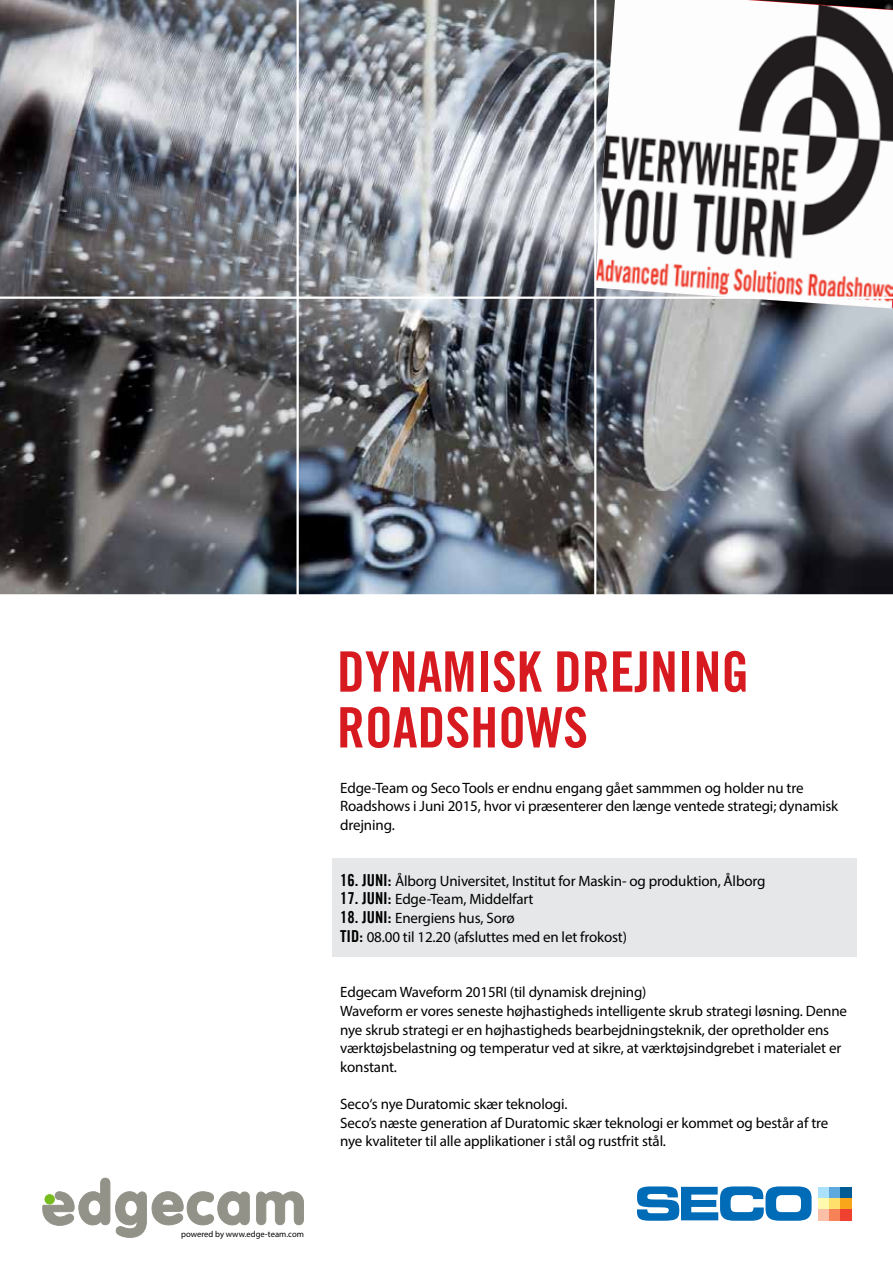
<style>
.page{position:relative;width:893px;height:1263px;background:#fff}
.page>*{position:absolute;margin:0;border:0;box-sizing:border-box;transform-origin:0 0}
.t1{font:55.8px/55.8px "Trade Gothic LT Com Bd Cn 20";color:#d71920}
.t2{font:15px/18.6px "Myriad Pro";letter-spacing:-.01em;color:#000}
.t3{font:8.7px "Myriad Pro";color:#000}
.s1{font-family:"Trade Gothic LT Com Bd Cn 20";font-size:16.5px}
</style>
<div class="page">
<img style="left:0;top:0;width:893px;height:594px">
<div style="left:818px;top:1187px;width:11px;height:11px;background:#abe1fa"></div>
<div style="left:818px;top:1198px;width:11px;height:11px;background:#fff9ae"></div>
<div style="left:818px;top:1209px;width:11px;height:11px;background:#fbbea7"></div>
<div style="left:829px;top:1187px;width:11px;height:11px;background:#5da9dd"></div>
<div style="left:829px;top:1198px;width:11px;height:11px;background:#ffe06a"></div>
<div style="left:829px;top:1209px;width:11px;height:11px;background:#f58357"></div>
<div style="left:840px;top:1187px;width:12px;height:11px;background:#005b94"></div>
<div style="left:840px;top:1198px;width:12px;height:11px;background:#faa61a"></div>
<div style="left:840px;top:1209px;width:12px;height:11px;background:#ef4130"></div>
<svg style="left:637px;top:1186px;width:175px;height:35px"></svg>
<div style="left:333px;top:858px;width:524px;height:98px;background:#e6e7e8"></div>
<img style="left:596px;top:0;width:297px;height:308px">
<svg style="left:256px;top:1191px;width:48px;height:34px"></svg>
<svg style="left:43px;top:1178px;width:207px;height:60px"></svg>
<hr style="left:297px;top:0;width:2px;height:595px;background:#fff">
<hr style="left:594px;top:0;width:2px;height:595px;background:#fff">
<hr style="left:0;top:297px;width:893px;height:2px;background:#fff">
<p class="t3" style="left:181px;top:1228px;width:124px">powered by www.edge-team.com</p>
<h1 class="t1" style="left:337px;top:643px;width:414px">DYNAMISK DREJNING<br>ROADSHOWS</h1>
<p class="t2" style="left:340px;top:778px;width:500px">Edge-Team og Seco Tools er endnu engang gået sammmen og holder nu tre<br>Roadshows i Juni 2015, hvor vi præsenterer den længe ventede strategi; dynamisk drejning.</p>
<p class="t2" style="left:340px;top:871px;width:427px"><span class="s1">16. JUNI:</span> Ålborg Universitet, Institut for Maskin- og produktion, Ålborg</p>
<p class="t2" style="left:340px;top:890px;width:195px"><span class="s1">17. JUNI:</span> Edge-Team, Middelfart</p>
<p class="t2" style="left:340px;top:908px;width:288px"><span class="s1">18. JUNI:</span> Energiens hus, Sorø<br><span class="s1">TID:</span> 08.00 til 12.20 (afsluttes med en let frokost)</p>
<p class="t2" style="left:340px;top:983px;width:508px">Edgecam Waveform 2015RI (til dynamisk drejning)<br>Waveform er vores seneste højhastigheds intelligente skrub strategi løsning. Denne nye skrub strategi er en højhastigheds bearbejdningsteknik, der opretholder ens værktøjsbelastning og temperatur ved at sikre, at værktøjsindgrebet i materialet er konstant.</p>
<p class="t2" style="left:340px;top:1094px;width:490px">Seco‘s nye Duratomic skær teknologi.<br>Seco’s næste generation af Duratomic skær teknologi er kommet og består af tre nye kvaliteter til alle applikationer i stål og rustfrit stål.</p>
</div>
